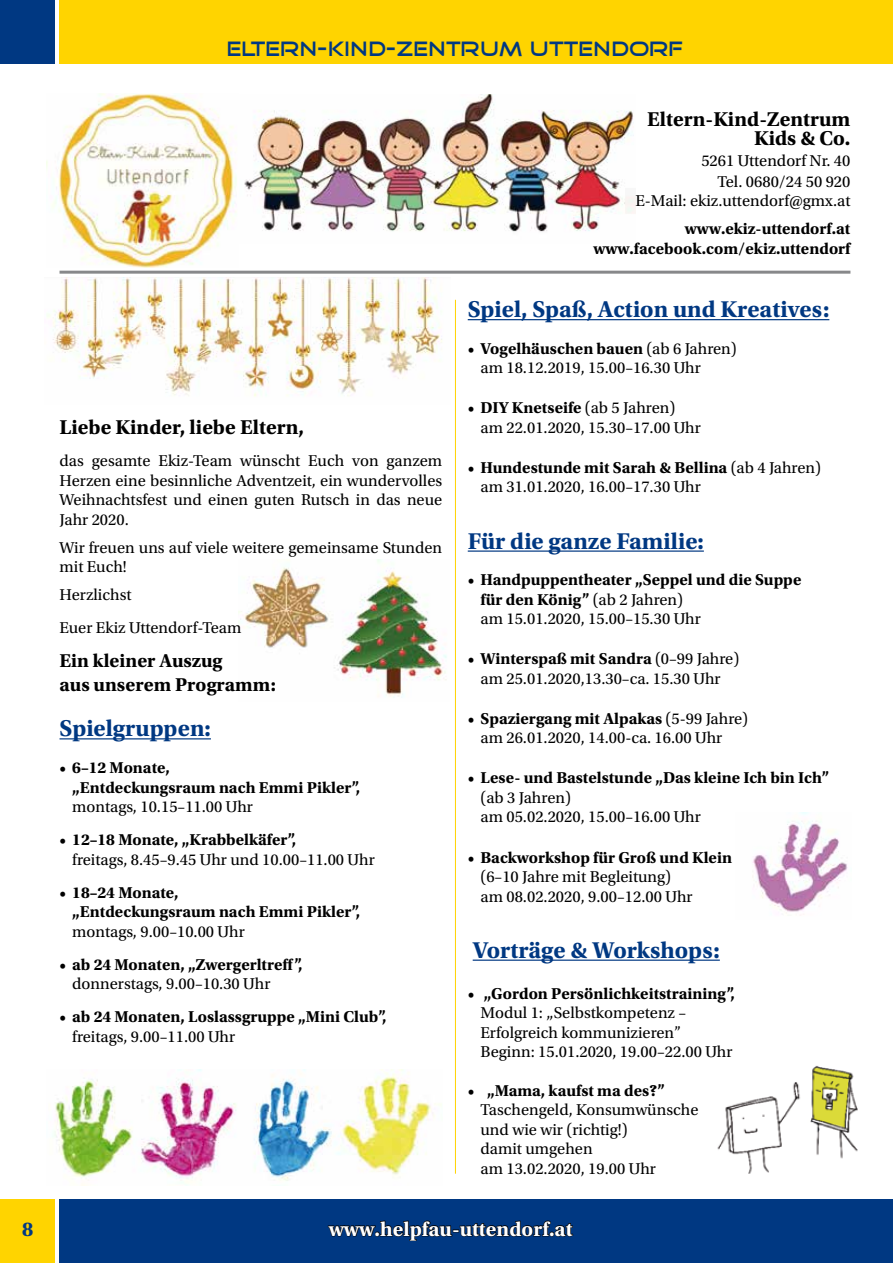
<style>
.page{position:relative;width:893px;height:1263px;background:#fff}
.page>*{position:absolute;margin:0;border:0;box-sizing:border-box;transform-origin:0 0}
.t1{font:700 24px "Utopia Std";color:#003882}
.t2{font:700 21px/19.5px "Utopia Std";color:#000;text-align:right}
.t3{font:21px "Good Times";color:#003882}
.t4{font:700 21px "Utopia Std";color:#fff}
.t5{font:700 21px "Utopia Std";color:#003882}
.t6{font:700 19.5px/24px "Utopia Std";color:#000}
.t7{font:16.5px/19.5px "Utopia Std";color:#000}
.t8{font:700 16.5px/19.5px "Utopia Std";color:#000}
.s1{font-weight:400}
.s2{font-weight:700}
</style>
<div class="page">
<div style="left:60px;top:1199px;width:833px;height:64px;background:#003882"></div>
<div style="left:0;top:1199px;width:55px;height:64px;background:#ffd400"></div>
<div style="left:60px;top:0;width:833px;height:64px;background:#ffd400"></div>
<svg style="left:327px;top:1220px;width:247px;height:21px"></svg>
<div style="left:0;top:0;width:55px;height:64px;background:#003882"></div>
<img style="left:717px;top:1065px;width:141px;height:109px">
<hr style="left:455px;top:300px;width:1px;height:874px;background:#ffd400">
<img style="left:244px;top:95px;width:391px;height:137px">
<hr style="left:60px;top:271px;width:790px;height:3px;background:#87888a">
<img style="left:47px;top:94px;width:190px;height:174px">
<hr style="left:468px;top:319px;width:361px;height:1px;background:#003882">
<hr style="left:468px;top:550px;width:236px;height:2px;background:#003882">
<hr style="left:473px;top:959px;width:247px;height:2px;background:#003882">
<img style="left:752px;top:812px;width:96px;height:102px">
<img style="left:47px;top:277px;width:395px;height:120px">
<img style="left:54px;top:1069px;width:388px;height:117px">
<img style="left:239px;top:559px;width:208px;height:139px">
<hr style="left:60px;top:738px;width:151px;height:1px;background:#003882">
<p class="t3" style="left:227px;top:39px;width:458px">ELTERN-KIND-ZENTRUM UTTENDORF</p>
<p class="t2" style="left:60px;top:418px;width:246px">Liebe Kinder, liebe Eltern,</p>
<p class="t7" style="left:60px;top:452px;width:384px;text-align:justify">das gesamte Ekiz-Team wünscht Euch von ganzem Herzen eine besinnliche Adventzeit, ein wundervolles Weihnachtsfest und einen guten Rutsch in das neue Jahr 2020.</p>
<p class="t7" style="left:60px;top:538px;width:384px">Wir freuen uns auf viele weitere gemeinsame Stunden mit Euch!</p>
<p class="t7" style="left:60px;top:579px;width:183px;line-height:32.2px">Herzlichst<br>Euer Ekiz Uttendorf-Team</p>
<p class="t6" style="left:60px;top:649px;width:218px">Ein kleiner Auszug<br>aus unserem Programm:</p>
<h1 class="t1" style="left:60px;top:715px;width:153px">Spielgruppen:</h1>
<p class="t8" style="left:72px;top:758px;width:289px;text-indent:-13px"><span class="s1">•</span> 6–12 Monate,<br>„Entdeckungsraum nach Emmi Pikler”,</p>
<p class="t7" style="left:72px;top:797px;width:182px">montags, 10.15–11.00 Uhr</p>
<p class="t7" style="left:72px;top:830px;width:304px;text-indent:-13px">• <span class="s2">12–18 Monate, „Krabbelkäfer”,<br></span>freitags, 8.45–9.45 Uhr und 10.00–11.00 Uhr</p>
<p class="t8" style="left:72px;top:882px;width:289px;text-indent:-13px"><span class="s1">•</span> 18–24 Monate,<br>„Entdeckungsraum nach Emmi Pikler”,</p>
<p class="t7" style="left:72px;top:922px;width:174px">montags, 9.00–10.00 Uhr</p>
<p class="t8" style="left:72px;top:954px;width:232px;text-indent:-13px"><span class="s1">•</span> ab 24 Monaten, „Zwergerltreff”, <span class="s1">donnerstags, 9.00–10.30 Uhr</span></p>
<p class="t8" style="left:72px;top:1007px;width:316px;text-indent:-13px"><span class="s1">•</span> ab 24 Monaten, Loslassgruppe „Mini Club”, <span class="s1">freitags, 9.00–11.00 Uhr</span></p>
<p class="t2" style="left:647px;top:109px;width:205px">Eltern-Kind-Zentrum<br>Kids &amp; Co.</p>
<p class="t7" style="left:635px;top:151px;width:217px;line-height:20.1px;text-align:right">5261 Uttendorf Nr. 40<br>Tel. 0680/24 50 920<br>E-Mail: ekiz.uttendorf@gmx.at</p>
<p class="t8" style="left:593px;top:219px;width:258px;text-align:right">www.ekiz-uttendorf.at www.facebook.com/ekiz.uttendorf</p>
<h1 class="t1" style="left:468px;top:296px;width:363px">Spiel, Spaß, Action und Kreatives:</h1>
<p class="t7" style="left:480px;top:339px;width:258px;text-indent:-13px">• <span class="s2">Vogelhäuschen bauen</span> (ab 6 Jahren) am 18.12.2019, 15.00–16.30 Uhr</p>
<p class="t7" style="left:480px;top:399px;width:222px;text-indent:-13px">• <span class="s2">DIY Knetseife</span> (ab 5 Jahren) am 22.01.2020, 15.30–17.00 Uhr</p>
<p class="t7" style="left:480px;top:458px;width:342px;text-indent:-13px">• <span class="s2">Hundestunde mit Sarah &amp; Bellina</span> (ab 4 Jahren) am 31.01.2020, 16.00–17.30 Uhr</p>
<h1 class="t1" style="left:468px;top:527px;width:238px">Für die ganze Familie:</h1>
<p class="t8" style="left:480px;top:570px;width:322px;text-indent:-13px"><span class="s1">•</span> Handpuppentheater „Seppel und die Suppe für den König” <span class="s1">(ab 2 Jahren)<br>am 15.01.2020, 15.00–15.30 Uhr</span></p>
<p class="t7" style="left:468px;top:649px;width:273px;text-align:center">• <span class="s2">Winterspaß mit Sandra</span> (0–99 Jahre) am 25.01.2020,13.30–ca. 15.30 Uhr</p>
<p class="t7" style="left:480px;top:709px;width:269px;text-indent:-13px">• <span class="s2">Spaziergang mit Alpakas</span> (5-99 Jahre) am 26.01.2020, 14.00-ca. 16.00 Uhr</p>
<p class="t8" style="left:480px;top:768px;width:350px;text-indent:-13px"><span class="s1">•</span> Lese- und Bastelstunde „Das kleine Ich bin Ich” <span class="s1">(ab 3 Jahren)<br>am 05.02.2020, 15.00–16.00 Uhr</span></p>
<p class="t7" style="left:480px;top:848px;width:253px;text-indent:-13px">• <span class="s2">Backworkshop für Groß und Klein </span>(6–10 Jahre mit Begleitung)<br>am 08.02.2020, 9.00–12.00 Uhr</p>
<h1 class="t1" style="left:473px;top:936px;width:249px">Vorträge &amp; Workshops:</h1>
<p class="t7" style="left:480px;top:984px;width:256px;text-indent:-13px">• <span class="s2">„Gordon Persönlichkeitstraining”, </span>Modul 1: „Selbstkompetenz – Erfolgreich kommunizieren” Beginn: 15.01.2020, 19.00–22.00 Uhr</p>
<p class="t7" style="left:480px;top:1081px;width:220px;text-indent:-13px">• <span class="s2">„Mama, kaufst ma des?”<br></span>Taschengeld, Konsumwünsche und wie wir (richtig!)<br>damit umgehen<br>am 13.02.2020, 19.00 Uhr</p>
<p class="t5" style="left:22px;top:1217px;width:13px">8</p>
<p class="t4" style="left:329px;top:1217px;width:246px">www.helpfau-uttendorf.at</p>
</div>
